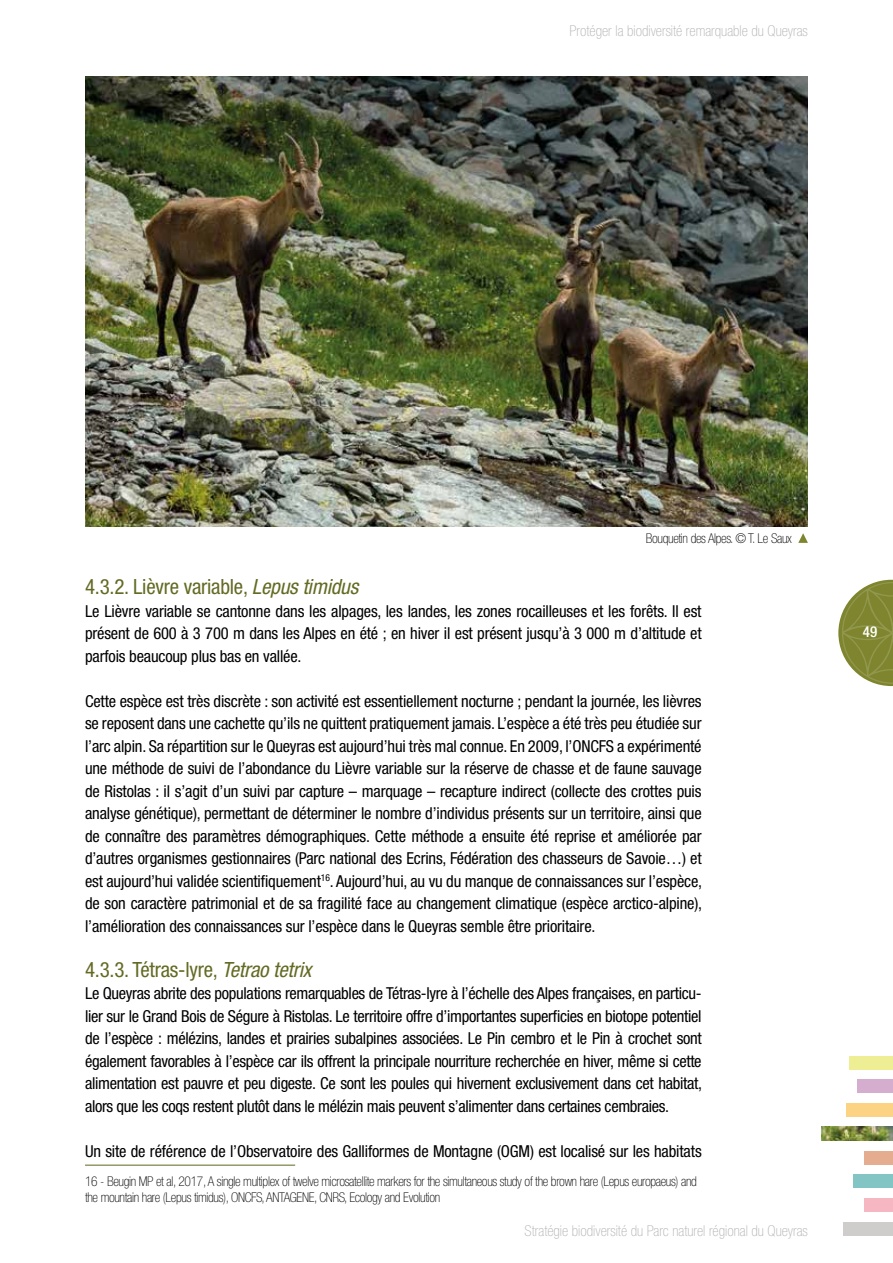
<style>
.page{position:relative;width:893px;height:1263px;background:#fff}
.page>*{position:absolute;margin:0;border:0;box-sizing:border-box;transform-origin:0 0}
.t1{font:condensed 21px "Helvetica Neue LT Std";letter-spacing:-.01em;color:#646a23}
.t2{font:condensed 16.5px/22.5px "Helvetica Neue LT Std";letter-spacing:-.01em;color:#000;text-align:justify}
.t3{font:100 condensed 15px "Helvetica Neue LT Std";color:#b5b4b4}
.t4{font:500 condensed 15px "Helvetica Neue LT Std";color:#fff}
.t5{font:100 condensed 13.5px/16.2px "Helvetica Neue LT Std";letter-spacing:-.025em;color:#000}
.s1{font-style:italic}
</style>
<div class="page">
<svg style="left:838px;top:580px;width:55px;height:106px"></svg>
<div style="left:857px;top:1079px;width:36px;height:14px;background:#d4adcf"></div>
<div style="left:854px;top:1174px;width:39px;height:14px;background:#83c4c5"></div>
<div style="left:864px;top:1150px;width:29px;height:14px;background:#e5ad90"></div>
<div style="left:843px;top:1222px;width:50px;height:13px;background:#cecdcc"></div>
<img style="left:822px;top:1127px;width:71px;height:14px">
<div style="left:864px;top:1198px;width:29px;height:14px;background:#f6b7c3"></div>
<div style="left:846px;top:1103px;width:47px;height:14px;background:#fbd383"></div>
<div style="left:849px;top:1055px;width:44px;height:14px;background:#eeee95"></div>
<hr style="left:85px;top:1164px;width:210px;height:2px;background:#646a23">
<img style="left:85px;top:76px;width:723px;height:450px">
<svg style="left:798px;top:533px;width:10px;height:10px"></svg>
<p class="t3" style="left:570px;top:23px;width:240px">Protéger la biodiversité remarquable du Queyras</p>
<p class="t5" style="left:646px;top:530px;width:148px">Bouquetin des Alpes. © T. Le Saux</p>
<p class="t1" style="left:85px;top:574px;width:275px">4.3.2. Lièvre variable, <span class="s1">Lepus timidus</span></p>
<p class="t2" style="left:85px;top:599px;width:618px">Le Lièvre variable se cantonne dans les alpages, les landes, les zones rocailleuses et les forêts. Il est présent de 600 à 3 700 m dans les Alpes en été ; en hiver il est présent jusqu’à 3 000 m d’altitude et parfois beaucoup plus bas en vallée.</p>
<p class="t2" style="left:85px;top:689px;width:619px">Cette espèce est très discrète : son activité est essentiellement nocturne ; pendant la journée, les lièvres se reposent dans une cachette qu’ils ne quittent pratiquement jamais. L’espèce a été très peu étudiée sur l’arc alpin. Sa répartition sur le Queyras est aujourd’hui très mal connue. En 2009, l’ONCFS a expérimenté une méthode de suivi de l’abondance du Lièvre variable sur la réserve de chasse et de faune sauvage de Ristolas : il s’agit d’un suivi par capture – marquage – recapture indirect (collecte des crottes puis analyse génétique), permettant de déterminer le nombre d’individus présents sur un territoire, ainsi que de connaître des paramètres démographiques. Cette méthode a ensuite été reprise et améliorée par d’autres organismes gestionnaires (Parc national des Ecrins, Fédération des chasseurs de Savoie…) et est aujourd’hui validée scientifiquement<sup>16</sup>. Aujourd’hui, au vu du manque de connaissances sur l’espèce, de son caractère patrimonial et de sa fragilité face au changement climatique (espèce arctico-alpine), l’amélioration des connaissances sur l’espèce dans le Queyras semble être prioritaire.</p>
<p class="t1" style="left:85px;top:957px;width:228px">4.3.3. Tétras-lyre, <span class="s1">Tetrao tetrix</span></p>
<p class="t2" style="left:85px;top:982px;width:619px">Le Queyras abrite des populations remarquables de Tétras-lyre à l’échelle des Alpes françaises, en particu&shy;lier sur le Grand Bois de Ségure à Ristolas. Le territoire offre d’importantes superficies en biotope potentiel de l’espèce : mélézins, landes et prairies subalpines associées. Le Pin cembro et le Pin à crochet sont également favorables à l’espèce car ils offrent la principale nourriture recherchée en hiver, même si cette alimentation est pauvre et peu digeste. Ce sont les poules qui hivernent exclusivement dans cet habitat, alors que les coqs restent plutôt dans le mélézin mais peuvent s’alimenter dans certaines cembraies.</p>
<p class="t2" style="left:85px;top:1139px;width:618px">Un site de référence de l’Observatoire des Galliformes de Montagne (OGM) est localisé sur les habitats</p>
<p class="t5" style="left:85px;top:1173px;width:613px">16 - Beugin MP et al, 2017, A single multiplex of twelve microsatellite markers for the simultaneous study of the brown hare (Lepus europaeus) and the mountain hare (Lepus timidus), ONCFS, ANTAGENE, CNRS, Ecology and Evolution</p>
<p class="t3" style="left:525px;top:1222px;width:285px">Stratégie biodiversité du Parc naturel régional du Queyras</p>
<p class="t4" style="left:863px;top:623px;width:16px">49</p>
</div>
